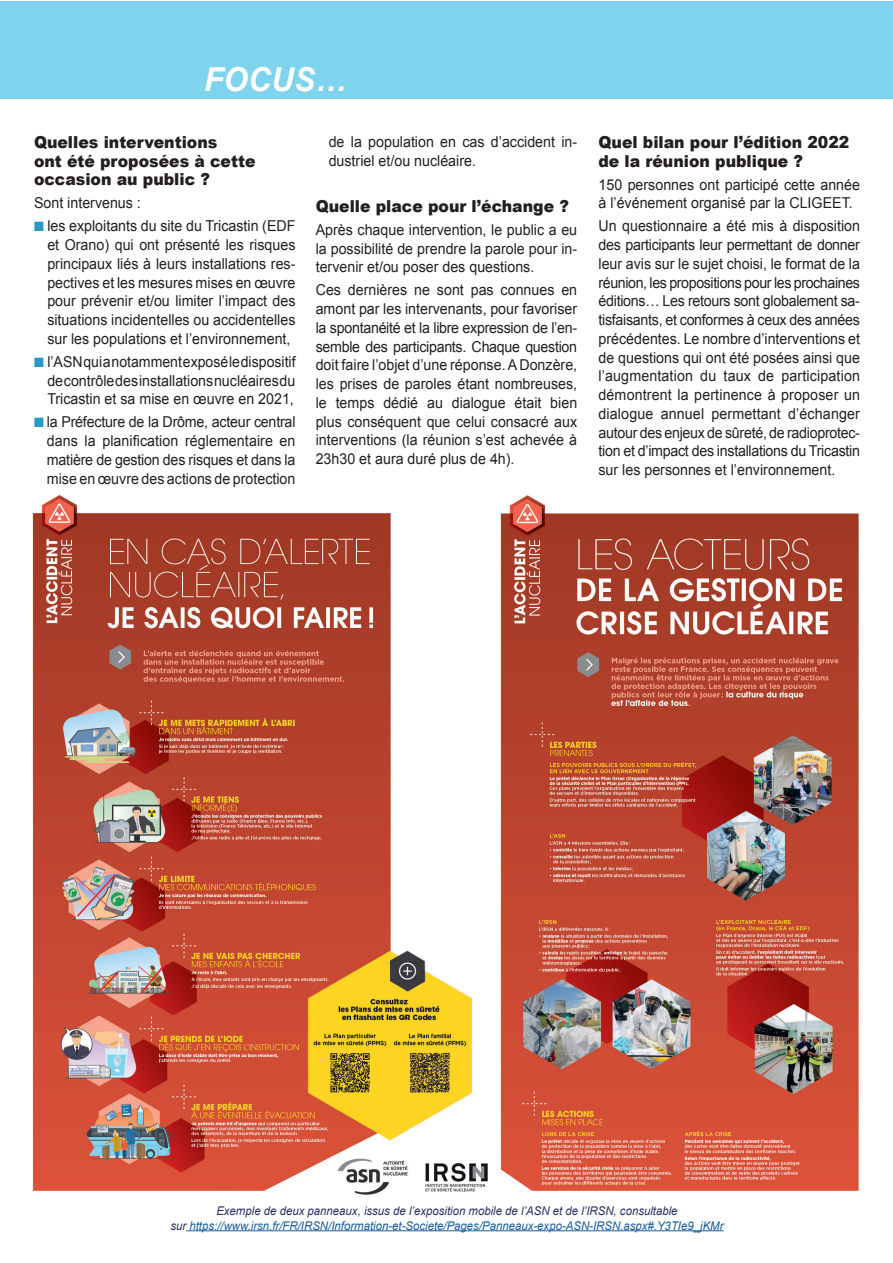
<style>
.page{position:relative;width:893px;height:1263px;background:#fff}
.page>*{position:absolute;margin:0;border:0;box-sizing:border-box;transform-origin:0 0}
.TEXTEbase{font:italic 700 33px "Arial";letter-spacing:.01em;color:#fff;scale:.95 1}
.TEXTEbase-2{font:900 16.5px/18.8px "Arial";color:#231f20;scale:.95 1}
.TEXTEbase-3{font:15px/18.8px "Arial";color:#231f20;text-align:justify;scale:.95 1}
.TEXTEbase-4{font:15px/18.8px "Arial";color:#231f20;text-align:justify;scale:.94 1}
.TEXTEbase-5{font:italic 12px/15px "Arial";color:#175d9e;text-align:center;scale:.95 1}
.s1{color:#2a99c9}
.s2{color:#2a3267}
</style>
<div class="page">
<div style="left:0;top:1px;width:893px;height:98px;background:#7fd3ec"></div>
<img style="left:32px;top:495px;width:827px;height:737px">
<hr style="left:186px;top:1230px;width:538px;height:1px;background:#175d9e">
<p class="TEXTEbase" style="left:204px;top:58px;width:152px">FOCUS…</p>
<p class="TEXTEbase-2" style="left:34px;top:132px;width:235px">Quelles interventions<br>ont été proposées à cette occasion au public ?</p>
<p class="TEXTEbase-3" style="left:34px;top:194px;width:114px">Sont intervenus :</p>
<p class="TEXTEbase-3" style="left:47px;top:217px;width:263px;text-indent:-13px"><span class="s1">■</span> les exploitants du site du Tricastin (EDF et Orano) qui ont présenté les risques principaux liés à leurs installations res&shy;pectives et les mesures mises en œuvre pour prévenir et/ou limiter l’impact des situations incidentelles ou accidentelles sur les populations et l’environnement,</p>
<p class="TEXTEbase-4" style="left:47px;top:352px;width:266px;text-indent:-13px"><span class="s1">■</span> l’ASNqui a notamment exposé le dispositif de contrôle des installations nucléaires du Tricastin et sa mise en œuvre en 2021,</p>
<p class="TEXTEbase-3" style="left:47px;top:413px;width:263px;text-indent:-13px"><span class="s1">■</span> la Préfecture de la Drôme, acteur central dans la planification réglementaire en matière de gestion des risques et dans la mise en œuvre des actions de protection</p>
<p class="TEXTEbase-3" style="left:329px;top:133px;width:263px">de la population en cas d’accident in&shy;dustriel et/ou nucléaire.</p>
<p class="TEXTEbase-2" style="left:316px;top:196px;width:268px">Quelle place pour l’échange ?</p>
<p class="TEXTEbase-3" style="left:316px;top:220px;width:277px">Après chaque intervention, le public a eu la possibilité de prendre la parole pour in&shy;tervenir et/ou poser des questions.</p>
<p class="TEXTEbase-3" style="left:316px;top:281px;width:277px">Ces dernières ne sont pas connues en amont par les intervenants, pour favoriser la spontanéité et la libre expression de l’en&shy;semble des participants. Chaque question doit faire l’objet d’une réponse. A Donzère, les prises de paroles étant nombreuses, le temps dédié au dialogue était bien plus conséquent que celui consacré aux interventions (la réunion s’est achevée à 23h30 et aura duré plus de 4h).</p>
<p class="TEXTEbase-2" style="left:598px;top:132px;width:266px">Quel bilan pour l’édition 2022 de la réunion publique ?</p>
<p class="TEXTEbase-3" style="left:598px;top:175px;width:277px">150 personnes ont participé cette année à l’événement organisé par la CLIGEET.</p>
<p class="TEXTEbase-3" style="left:598px;top:217px;width:277px">Un questionnaire a été mis à disposition des participants leur permettant de donner leur avis sur le sujet choisi, le format de la réunion, les propositions pour les prochaines éditions… Les retours sont globalement sa&shy;tisfaisants, et conformes à ceux des années précédentes. Le nombre d’interventions et de questions qui ont été posées ainsi que l’augmentation du taux de participation démontrent la pertinence à proposer un dialogue annuel permettant d’échanger autour des enjeux de sûreté, de radioprotec&shy;tion et d’impact des installations du Tricastin sur les personnes et l’environnement.</p>
<p class="TEXTEbase-5" style="left:170px;top:1203px;width:584px"><span class="s2">Exemple de deux panneaux, issus de l’exposition mobile de l’ASN et de l’IRSN, consultable<br>sur</span> https://www.irsn.fr/FR/IRSN/Information-et-Societe/Pages/Panneaux-expo-ASN-IRSN.aspx#.Y3TIe9_jKMr</p>
</div>
